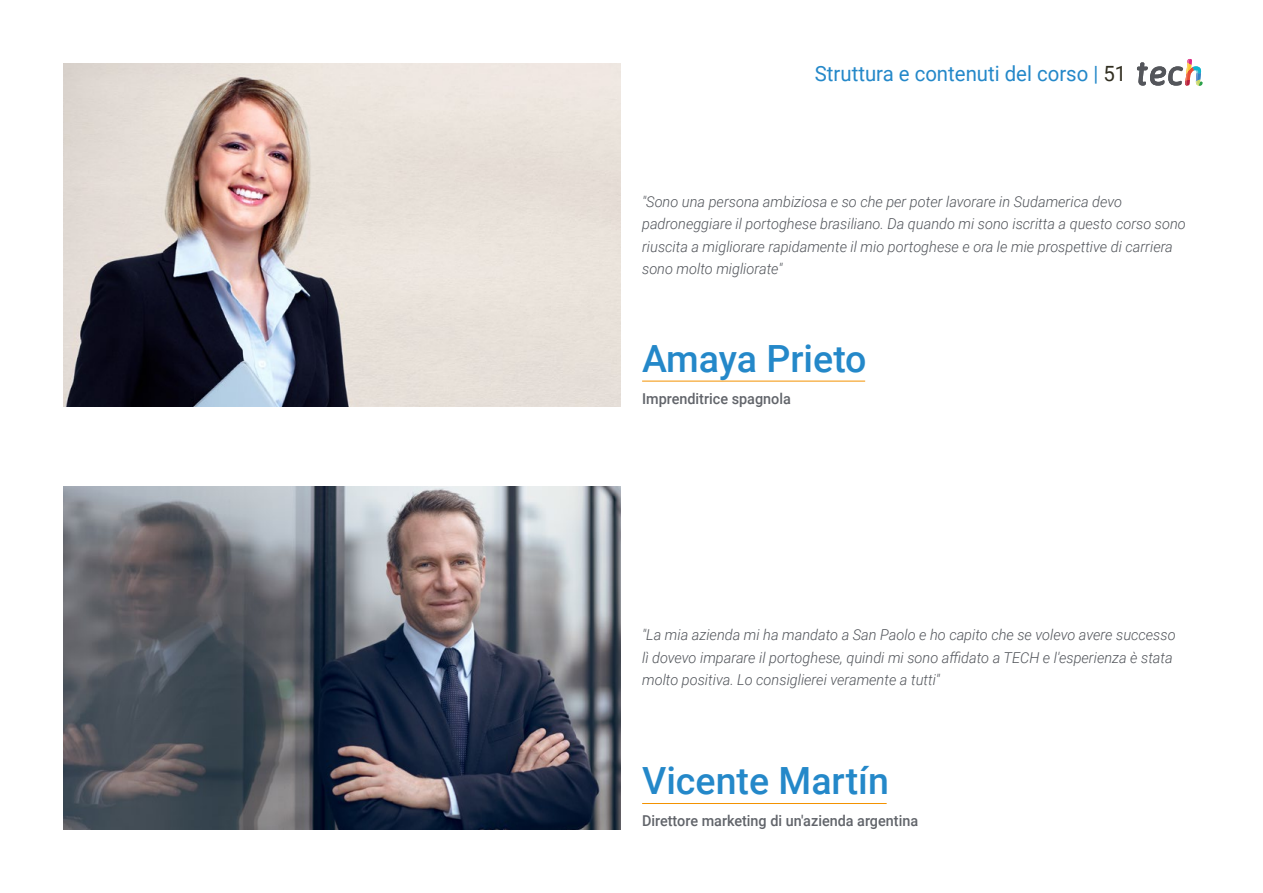
<style>
.page{position:relative;width:1263px;height:893px;background:#fff}
.page>*{position:absolute;margin:0;border:0;box-sizing:border-box;transform-origin:0 0}
.t1{font:500 37.5px "Roboto";color:#2488c9}
.t2{font:21px "Roboto";color:#2488c9}
.t3{font:italic 300 15px/22.5px "Roboto";color:#52555b}
.t4{font:500 15px "Roboto";color:#61646a;scale:.96 1}
.s1{color:#312e20}
</style>
<div class="page">
<svg style="left:1137px;top:59px;width:65px;height:27px"></svg>
<hr style="left:642px;top:381px;width:223px;height:1px;background:#f39200">
<img style="left:64px;top:64px;width:557px;height:343px">
<hr style="left:642px;top:803px;width:245px;height:1px;background:#f39200">
<img style="left:64px;top:486px;width:557px;height:343px">
<h2 class="t2" style="left:815px;top:59px;width:313px">Struttura e contenuti del corso | <span class="s1">51</span></h2>
<p class="t3" style="left:642px;top:190px;width:545px">"Sono una persona ambiziosa e so che per poter lavorare in Sudamerica devo padroneggiare il portoghese brasiliano. Da quando mi sono iscritta a questo corso sono riuscita a migliorare rapidamente il mio portoghese e ora le mie prospettive di carriera sono molto migliorate"</p>
<h1 class="t1" style="left:642px;top:332px;width:226px">Amaya Prieto</h1>
<p class="t4" style="left:642px;top:388px;width:156px">Imprenditrice spagnola</p>
<p class="t3" style="left:642px;top:623px;width:535px">"La mia azienda mi ha mandato a San Paolo e ho capito che se volevo avere successo lì dovevo imparare il portoghese, quindi mi sono affidato a TECH e l'esperienza è stata molto positiva. Lo consiglierei veramente a tutti"</p>
<h1 class="t1" style="left:642px;top:754px;width:248px">Vicente Martín</h1>
<p class="t4" style="left:642px;top:810px;width:289px">Direttore marketing di un'azienda argentina</p>
</div>
